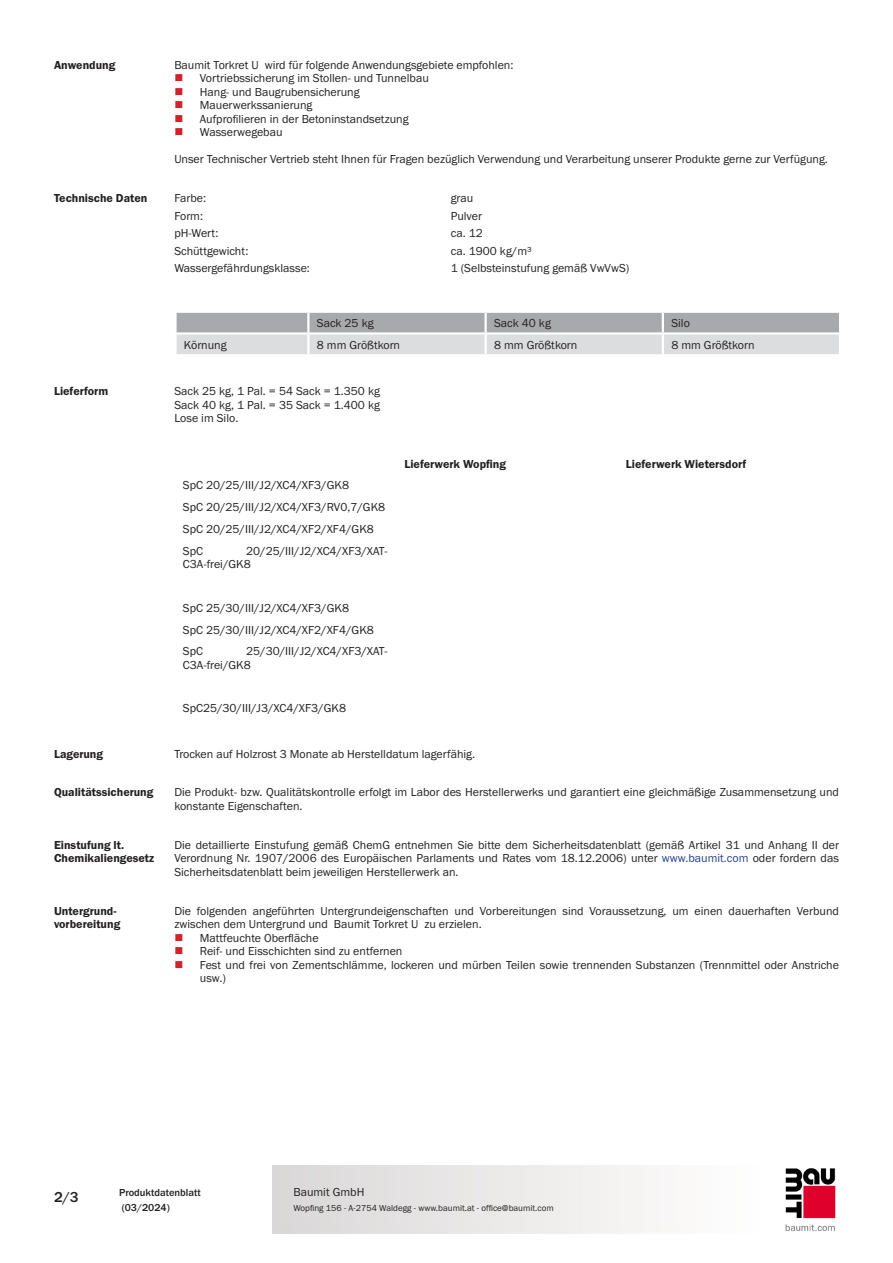
<style>
.page{position:relative;width:893px;height:1263px;background:#fff}
.page>*{position:absolute;margin:0;border:0;box-sizing:border-box;transform-origin:0 0}
.t1{font:500 15px "BM Franklin Gothic URW";color:#231f20}
.PDS_Standard{font:12px/13.5px "BM Franklin Gothic URW Boo";color:#231f20}
.PDS_Standard_linksbü{font:12px "BM Franklin Gothic URW Boo";color:#231f20}
.PDS_Header{font:12px/13.5px "BM Franklin Gothic URW Dem";color:#231f20}
.PDS_Standard-2{font:12px "BM Franklin Gothic URW Dem";color:#231f20}
.t2{font:500 10.5px/15px "BM Franklin Gothic URW";color:#231f20}
.t3{font:9px "BM Franklin Gothic URW Boo";color:#231f20}
.s1{color:#253f8e}
</style>
<div class="page">
<img style="left:785px;top:1168px;width:51px;height:63px">
<svg style="left:175px;top:312px;width:665px;height:42px"></svg>
<p class="PDS_Header" style="left:54px;top:58px;width:63px">Anwendung</p>
<p class="PDS_Standard" style="left:174px;top:58px;width:341px">Baumit Torkret U wird für folgende Anwendungsgebiete empfohlen:</p>
<p class="PDS_Standard" style="left:200px;top:71px;width:231px">Vortriebssicherung im Stollen- und Tunnelbau</p>
<p class="PDS_Standard" style="left:200px;top:85px;width:161px">Hang- und Baugrubensicherung</p>
<p class="PDS_Standard" style="left:200px;top:98px;width:114px">Mauerwerkssanierung</p>
<p class="PDS_Standard" style="left:200px;top:112px;width:210px">Aufprofilieren in der Betoninstandsetzung</p>
<p class="PDS_Standard" style="left:200px;top:125px;width:84px">Wasserwegebau</p>
<p class="PDS_Standard" style="left:174px;top:152px;width:655px">Unser Technischer Vertrieb steht Ihnen für Fragen bezüglich Verwendung und Verarbeitung unserer Produkte gerne zur Verfügung.</p>
<p class="PDS_Header" style="left:54px;top:192px;width:95px">Technische Daten</p>
<p class="PDS_Standard_linksbü" style="left:174px;top:191px;width:33px">Farbe:</p>
<p class="PDS_Standard_linksbü" style="left:451px;top:191px;width:24px">grau</p>
<p class="PDS_Standard_linksbü" style="left:174px;top:208px;width:30px">Form:</p>
<p class="PDS_Standard_linksbü" style="left:451px;top:208px;width:33px">Pulver</p>
<p class="PDS_Standard_linksbü" style="left:174px;top:226px;width:46px">pH-Wert:</p>
<p class="PDS_Standard_linksbü" style="left:451px;top:226px;width:34px">ca. 12</p>
<p class="PDS_Standard_linksbü" style="left:174px;top:243px;width:75px">Schüttgewicht:</p>
<p class="PDS_Standard_linksbü" style="left:451px;top:243px;width:83px">ca. 1900 kg/m³</p>
<p class="PDS_Standard_linksbü" style="left:174px;top:261px;width:137px">Wassergefährdungsklasse:</p>
<p class="PDS_Standard_linksbü" style="left:451px;top:261px;width:180px">1 (Selbsteinstufung gemäß VwVwS)</p>
<p class="PDS_Standard_linksbü" style="left:317px;top:316px;width:58px">Sack 25 kg</p>
<p class="PDS_Standard_linksbü" style="left:494px;top:316px;width:58px">Sack 40 kg</p>
<p class="PDS_Standard_linksbü" style="left:671px;top:316px;width:20px">Silo</p>
<p class="PDS_Standard_linksbü" style="left:184px;top:337px;width:44px">Körnung</p>
<p class="PDS_Standard_linksbü" style="left:317px;top:337px;width:85px">8 mm Größtkorn</p>
<p class="PDS_Standard_linksbü" style="left:494px;top:337px;width:85px">8 mm Größtkorn</p>
<p class="PDS_Standard_linksbü" style="left:671px;top:337px;width:85px">8 mm Größtkorn</p>
<p class="PDS_Header" style="left:54px;top:385px;width:56px">Lieferform</p>
<p class="PDS_Standard" style="left:174px;top:385px;width:207px">Sack 25 kg, 1 Pal. = 54 Sack = 1.350 kg</p>
<p class="PDS_Standard" style="left:174px;top:398px;width:207px">Sack 40 kg, 1 Pal. = 35 Sack = 1.400 kg</p>
<p class="PDS_Standard" style="left:174px;top:412px;width:65px">Lose im Silo.</p>
<p class="PDS_Standard" style="left:183px;top:479px;width:168px">SpC 20/25/III/J2/XC4/XF3/GK8</p>
<p class="PDS_Standard" style="left:183px;top:500px;width:204px">SpC 20/25/III/J2/XC4/XF3/RV0,7/GK8</p>
<p class="PDS_Standard" style="left:183px;top:522px;width:193px">SpC 20/25/III/J2/XC4/XF2/XF4/GK8</p>
<p class="PDS_Standard" style="left:183px;top:544px;width:22px">SpC</p>
<p class="PDS_Standard" style="left:183px;top:544px;width:206px;text-indent:63px">20/25/III/J2/XC4/XF3/XAT-<br>C3A-frei/GK8</p>
<p class="PDS_Standard" style="left:183px;top:601px;width:168px">SpC 25/30/III/J2/XC4/XF3/GK8</p>
<p class="PDS_Standard" style="left:183px;top:623px;width:193px">SpC 25/30/III/J2/XC4/XF2/XF4/GK8</p>
<p class="PDS_Standard" style="left:183px;top:645px;width:22px">SpC</p>
<p class="PDS_Standard" style="left:183px;top:645px;width:206px;text-indent:63px">25/30/III/J2/XC4/XF3/XAT-<br>C3A-frei/GK8</p>
<p class="PDS_Standard" style="left:183px;top:702px;width:165px">SpC25/30/III/J3/XC4/XF3/GK8</p>
<p class="PDS_Standard-2" style="left:404px;top:456px;width:103px">Lieferwerk Wopfing</p>
<p class="PDS_Standard-2" style="left:626px;top:456px;width:122px">Lieferwerk Wietersdorf</p>
<p class="PDS_Header" style="left:54px;top:747px;width:51px">Lagerung</p>
<p class="PDS_Standard" style="left:174px;top:747px;width:302px">Trocken auf Holzrost 3 Monate ab Herstelldatum lagerfähig.</p>
<p class="PDS_Header" style="left:54px;top:786px;width:101px">Qualitätssicherung</p>
<p class="PDS_Standard" style="left:174px;top:786px;width:666px">Die Produkt- bzw. Qualitätskontrolle erfolgt im Labor des Herstellerwerks und garantiert eine gleichmäßige Zusammensetzung und konstante Eigenschaften.</p>
<p class="PDS_Header" style="left:54px;top:838px;width:102px">Einstufung lt.<br>Chemikaliengesetz</p>
<p class="PDS_Standard" style="left:174px;top:838px;width:666px;text-align:justify">Die detaillierte Einstufung gemäß ChemG entnehmen Sie bitte dem Sicherheitsdatenblatt (gemäß Artikel 31 und Anhang II der Verordnung Nr. 1907/2006 des Europäischen Parlaments und Rates vom 18.12.2006) unter <span class="s1">www.baumit.com</span> oder fordern das Sicherheitsdatenblatt beim jeweiligen Herstellerwerk an.</p>
<p class="PDS_Header" style="left:54px;top:904px;width:68px">Untergrund&shy;vorbereitung</p>
<p class="PDS_Standard" style="left:174px;top:904px;width:666px">Die folgenden angeführten Untergrundeigenschaften und Vorbereitungen sind Voraussetzung, um einen dauerhaften Verbund zwischen dem Untergrund und Baumit Torkret U zu erzielen.</p>
<p class="PDS_Standard" style="left:200px;top:931px;width:120px">Mattfeuchte Oberfläche</p>
<p class="PDS_Standard" style="left:200px;top:945px;width:204px">Reif- und Eisschichten sind zu entfernen</p>
<p class="PDS_Standard" style="left:200px;top:958px;width:641px">Fest und frei von Zementschlämme, lockeren und mürben Teilen sowie trennenden Substanzen (Trennmittel oder Anstriche usw.)</p>
<p class="t1" style="left:54px;top:1188px;width:26px">2/3</p>
<p class="t2" style="left:119px;top:1185px;width:83px">Produktdatenblatt (03/2024)</p>
<p class="PDS_Standard" style="left:293px;top:1185px;width:73px">Baumit GmbH</p>
<p class="t3" style="left:293px;top:1202px;width:262px">Wopfing 156 - A-2754 Waldegg - www.baumit.at - office@baumit.com</p>
</div>
